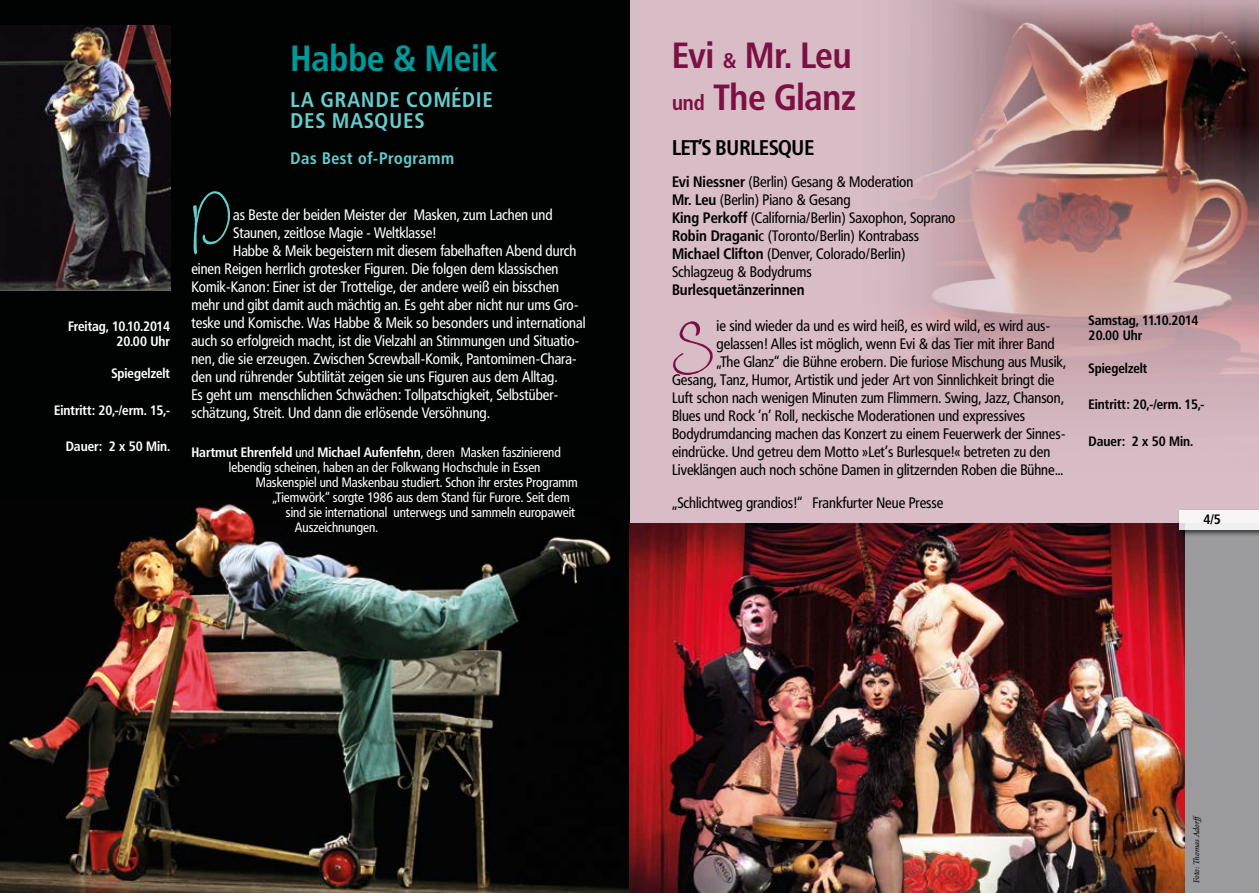
<style>
.page{position:relative;width:1259px;height:893px;background:#fff}
.page>*{position:absolute;margin:0;border:0;box-sizing:border-box;transform-origin:0 0}
.t1{font:84.3px "Petras Script EF";color:#6cc;scale:.83 1}
.t2{font:70.35px "Petras Script EF";color:#7c1043}
.t3{font:700 36px/42px "Frutiger Condensed BQ";color:#7c1043}
.t4{font:700 36px "Frutiger Condensed BQ";color:#00999a}
.t5{font:700 21px/21px "Frutiger Condensed BQ";letter-spacing:.06em;color:#6cc}
.t6{font:700 21px "Frutiger Condensed BQ";letter-spacing:-.005em;color:#000}
.t7{font:700 16.5px "Frutiger Condensed BQ";letter-spacing:.04em;color:#6cc}
.t8{font:15px/18px "Frutiger Condensed BQ";color:#000}
.t9{font:15px "Frutiger Condensed BQ";color:#fff}
.t10{font:700 15px "Frutiger Condensed BQ";color:#000}
.t11{font:13.5px/15px "Frutiger Condensed BQ";color:#fff}
.t12{font:700 13.5px/15px "Frutiger Condensed BQ";color:#000}
.t13{font:700 13.5px/15px "Frutiger Condensed BQ";color:#fff;text-align:right}
.t14{font:italic 9px "Arno Pro";letter-spacing:-.005em;color:#000}
.s1{font-weight:700}
.s2{font-size:21px}
</style>
<div class="page">
<div style="left:629px;top:0;width:630px;height:893px;background:#d8bdc7"></div>
<img style="left:906px;top:0;width:353px;height:407px">
<div style="left:0;top:0;width:629px;height:671px;background:#010202"></div>
<img style="left:0;top:504px;width:629px;height:389px">
<img style="left:0;top:25px;width:170px;height:265px">
<img style="left:629px;top:523px;width:556px;height:370px">
<div style="left:1185px;top:523px;width:74px;height:370px;background:#9b9b9d"></div>
<div style="left:1177px;top:508px;width:82px;height:29px;background:#000;opacity:.75"></div>
<div style="left:1178px;top:510px;width:81px;height:20px;background:#f9f4f6"></div>
<p class="t13" style="left:68px;top:318px;width:103px">Freitag, 10.10.2014<br>20.00 Uhr</p>
<p class="t13" style="left:111px;top:366px;width:60px">Spiegelzelt</p>
<p class="t13" style="left:54px;top:402px;width:117px">Eintritt: 20,-/erm. 15,-</p>
<p class="t13" style="left:66px;top:438px;width:106px">Dauer: 2 x 50 Min.</p>
<h3 class="t4" style="left:291px;top:35px;width:208px">Habbe &amp; Meik</h3>
<h3 class="t5" style="left:291px;top:89px;width:203px">LA GRANDE COMÉDIE<br>DES MASQUES</h3>
<p class="t7" style="left:291px;top:148px;width:165px">Das Best of-Programm</p>
<h1 class="t1" style="left:191px;top:166px;width:52px">D</h1>
<p class="t9" style="left:233px;top:206px;width:321px">as Beste der beiden Meister der Masken, zum Lachen und</p>
<p class="t9" style="left:233px;top:224px;width:204px">Staunen, zeitlose Magie - Weltklasse!</p>
<p class="t9" style="left:233px;top:242px;width:344px">Habbe &amp; Meik begeistern mit diesem fabelhaften Abend durch</p>
<p class="t9" style="left:191px;top:260px;width:368px">einen Reigen herrlich grotesker Figuren. Die folgen dem klassischen</p>
<p class="t9" style="left:191px;top:278px;width:369px">Komik-Kanon: Einer ist der Trottelige, der andere weiß ein bisschen</p>
<p class="t9" style="left:191px;top:296px;width:388px">mehr und gibt damit auch mächtig an. Es geht aber nicht nur ums Gro-</p>
<p class="t9" style="left:191px;top:314px;width:396px">teske und Komische. Was Habbe &amp; Meik so besonders und international</p>
<p class="t9" style="left:191px;top:332px;width:389px">auch so erfolgreich macht, ist die Vielzahl an Stimmungen und Situatio-</p>
<p class="t9" style="left:191px;top:350px;width:387px">nen, die sie erzeugen. Zwischen Screwball-Komik, Pantomimen-Chara-</p>
<p class="t9" style="left:191px;top:368px;width:368px">den und rührender Subtilität zeigen sie uns Figuren aus dem Alltag.</p>
<p class="t9" style="left:191px;top:386px;width:368px">Es geht um menschlichen Schwächen: Tollpatschigkeit, Selbstüber-</p>
<p class="t9" style="left:191px;top:404px;width:300px">schätzung, Streit. Und dann die erlösende Versöhnung.</p>
<p class="t11" style="left:229px;top:445px;width:333px;text-indent:-38px"><span class="s1">Hartmut Ehrenfeld</span> und <span class="s1">Michael Aufenfehn</span>, deren Masken faszinierend lebendig scheinen, haben an der Folkwang Hochschule in Essen</p>
<p class="t11" style="left:256px;top:475px;width:323px">Maskenspiel und Maskenbau studiert. Schon ihr erstes Programm</p>
<p class="t11" style="left:272px;top:490px;width:299px">„Tiemwörk“ sorgte 1986 aus dem Stand für Furore. Seit dem</p>
<p class="t11" style="left:286px;top:505px;width:291px">sind sie international unterwegs und sammeln europaweit</p>
<p class="t11" style="left:295px;top:520px;width:85px">Auszeichnungen.</p>
<h3 class="t3" style="left:672px;top:34px;width:185px">Evi <span class="s2">&amp;</span> Mr. Leu <span class="s2">und</span> The Glanz</h3>
<h3 class="t6" style="left:672px;top:135px;width:143px">LET’S BURLESQUE</h3>
<p class="t8" style="left:672px;top:173px;width:285px"><span class="s1">Evi Niessner</span> (Berlin) Gesang &amp; Moderation<br><span class="s1">Mr. Leu</span> (Berlin) Piano &amp; Gesang<br><span class="s1">King Perkoff</span> (California/Berlin) Saxophon, Soprano <span class="s1">Robin Dragani</span>c (Toronto/Berlin) Kontrabass <span class="s1">Michael Clifton</span> (Denver, Colorado/Berlin)<br>Schlagzeug &amp; Bodydrums</p>
<p class="t10" style="left:672px;top:281px;width:134px">Burlesquetänzerinnen</p>
<h2 class="t2" style="left:672px;top:302px;width:46px">S</h2>
<p class="t8" style="left:716px;top:317px;width:335px">ie sind wieder da und es wird heiß, es wird wild, es wird aus-</p>
<p class="t8" style="left:716px;top:335px;width:340px">gelassen! Alles ist möglich, wenn Evi &amp; das Tier mit ihrer Band</p>
<p class="t8" style="left:716px;top:353px;width:351px">„The Glanz“ die Bühne erobern. Die furiose Mischung aus Musik,</p>
<p class="t8" style="left:672px;top:371px;width:384px">Gesang, Tanz, Humor, Artistik und jeder Art von Sinnlichkeit bringt die</p>
<p class="t8" style="left:672px;top:389px;width:393px">Luft schon nach wenigen Minuten zum Flimmern. Swing, Jazz, Chanson,</p>
<p class="t8" style="left:672px;top:407px;width:354px">Blues und Rock ’n’ Roll, neckische Moderationen und expressives</p>
<p class="t8" style="left:672px;top:425px;width:395px">Bodydrumdancing machen das Konzert zu einem Feuerwerk der Sinnes-</p>
<p class="t8" style="left:672px;top:443px;width:380px">eindrücke. Und getreu dem Motto »Let’s Burlesque!« betreten zu den</p>
<p class="t8" style="left:672px;top:461px;width:393px">Liveklängen auch noch schöne Damen in glitzernden Roben die Bühne...</p>
<p class="t8" style="left:672px;top:494px;width:273px">„Schlichtweg grandios!“ Frankfurter Neue Presse</p>
<p class="t12" style="left:1088px;top:313px;width:111px">Samstag, 11.10.2014<br>20.00 Uhr</p>
<p class="t12" style="left:1088px;top:361px;width:60px">Spiegelzelt</p>
<p class="t12" style="left:1088px;top:397px;width:117px">Eintritt: 20,-/erm. 15,-</p>
<p class="t12" style="left:1088px;top:433px;width:106px">Dauer: 2 x 50 Min.</p>
<p class="t12" style="left:1203px;top:511px;width:19px">4/5</p>
<p class="t14" style="left:1191px;top:883px;width:70px;rotate:-90deg">Foto: Thomas Adorff</p>
</div>
